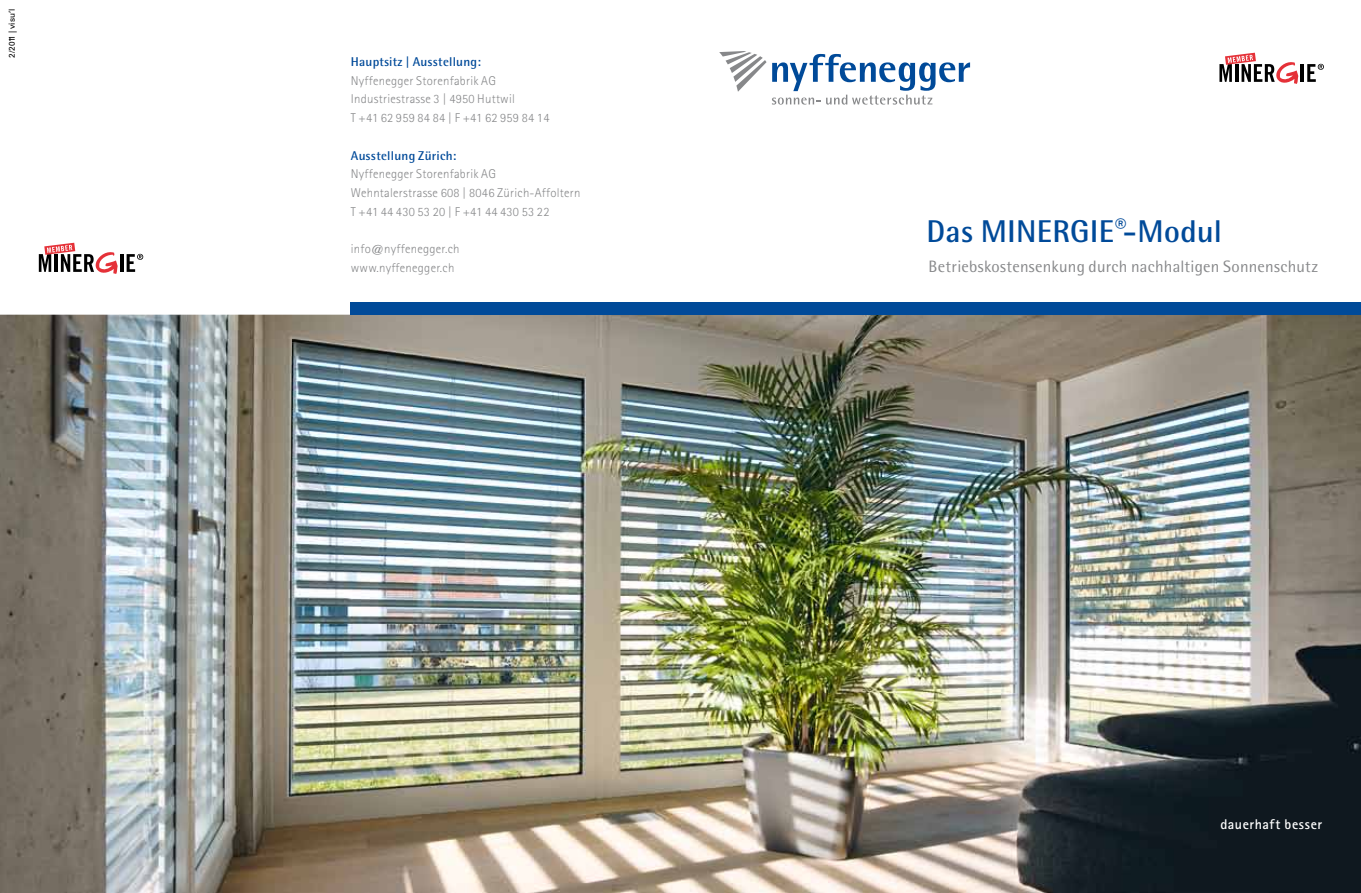
<style>
.page{position:relative;width:1361px;height:893px;background:#fff}
.page>*{position:absolute;margin:0;border:0;box-sizing:border-box;transform-origin:0 0}
.t1{font:700 31.5px "Rotis Semi Sans";letter-spacing:.005em;color:#004a99}
.t2{font:16.5px "Rotis Semi Sans";letter-spacing:.015em;color:#87888a}
.t3{font:700 14.1px "Rotis Sans Serif";letter-spacing:.035em;color:#fff}
.t4{font:300 12.75px/18.8px "Rotis Sans Serif";letter-spacing:.02em;color:#87888a}
.t5{font:700 12.75px "Rotis Semi Sans";letter-spacing:.02em;color:#004a99}
.t6{font:8.25px "Univers LT";color:#000}
</style>
<div class="page">
<img style="left:0;top:315px;width:1361px;height:578px">
<div style="left:351px;top:302px;width:1010px;height:13px;background:#004a99"></div>
<svg style="left:719px;top:51px;width:47px;height:41px"></svg>
<svg style="left:772px;top:54px;width:198px;height:51px"></svg>
<hr style="left:120px;top:254px;width:3px;height:18px;background:#000">
<svg style="left:39px;top:243px;width:79px;height:31px"></svg>
<svg style="left:127px;top:254px;width:16px;height:18px"></svg>
<hr style="left:1300px;top:64px;width:4px;height:18px;background:#000">
<svg style="left:1219px;top:53px;width:79px;height:31px"></svg>
<svg style="left:1307px;top:64px;width:17px;height:18px"></svg>
<p class="t6" style="left:7px;top:58px;width:51px;rotate:-90deg">2/2011 | visu’l</p>
<p class="t5" style="left:351px;top:54px;width:132px">Hauptsitz | Ausstellung:</p>
<p class="t4" style="left:351px;top:71px;width:200px">Nyffenegger Storenfabrik AG<br>Industriestrasse 3 | 4950 Huttwil<br>T +41 62 959 84 84 | F +41 62 959 84 14</p>
<p class="t5" style="left:351px;top:147px;width:107px">Ausstellung Zürich:</p>
<p class="t4" style="left:351px;top:165px;width:231px">Nyffenegger Storenfabrik AG<br>Wehntalerstrasse 608 | 8046 Zürich-Affoltern<br>T +41 44 430 53 20 | F +41 44 430 53 22</p>
<p class="t4" style="left:351px;top:240px;width:110px">info@nyffenegger.ch www.nyffenegger.ch</p>
<h1 class="t1" style="left:926px;top:212px;width:297px">Das MINERGIE<sup>®</sup>-Modul</h1>
<p class="t2" style="left:928px;top:256px;width:391px">Betriebskostensenkung durch nachhaltigen Sonnenschutz</p>
<p class="t3" style="left:1220px;top:815px;width:103px">dauerhaft besser</p>
</div>
